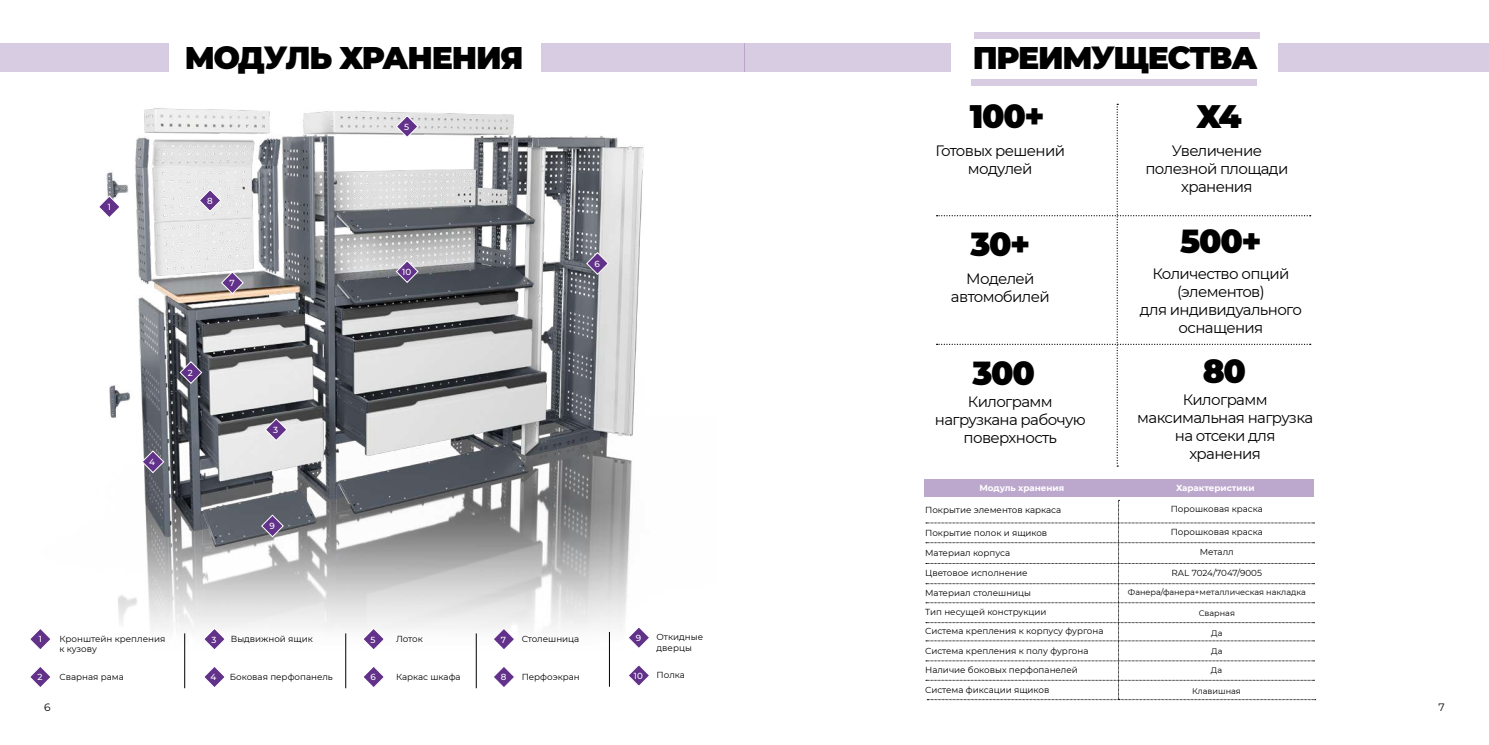
<style>
.page{position:relative;width:1489px;height:745px;background:#fff}
.page>*{position:absolute;margin:0;border:0;box-sizing:border-box;transform-origin:0 0}
.t1{font:900 32.5px "Montserrat";letter-spacing:-.04em;color:#000}
.t2{font:900 31.25px "Montserrat";letter-spacing:-.04em;color:#000}
.t3{font:15px/18px "Montserrat";letter-spacing:-.04em;color:#000;text-align:center}
.t4{font:10.62px "Montserrat";color:#000}
.t5{font:8.75px/10.5px "Montserrat";color:#000}
.t6{font:700 8.75px "Montserrat";color:#fff}
.t7{font:500 8.75px "Montserrat";color:#fff}
.t8{font:8.12px "Montserrat";color:#000}
</style>
<div class="page">
<img style="left:34px;top:43px;width:682px;height:646px">
<div style="left:744px;top:43px;width:207px;height:28px;background:#d8cce2"></div>
<div style="left:971px;top:79px;width:285px;height:6px;background:#d8cce2"></div>
<div style="left:973px;top:33px;width:286px;height:6px;background:#d8cce2"></div>
<div style="left:0;top:43px;width:168px;height:28px;background:#d8cce2"></div>
<div style="left:1278px;top:43px;width:210px;height:28px;background:#d8cce2"></div>
<div style="left:541px;top:43px;width:203px;height:28px;background:#d8cce2"></div>
<svg style="left:98px;top:195px;width:23px;height:23px"></svg>
<svg style="left:30px;top:627px;width:22px;height:23px"></svg>
<svg style="left:179px;top:360px;width:23px;height:24px"></svg>
<svg style="left:30px;top:665px;width:22px;height:23px"></svg>
<svg style="left:264px;top:417px;width:24px;height:24px"></svg>
<svg style="left:203px;top:627px;width:23px;height:23px"></svg>
<svg style="left:141px;top:450px;width:23px;height:23px"></svg>
<svg style="left:203px;top:665px;width:23px;height:23px"></svg>
<svg style="left:395px;top:115px;width:24px;height:23px"></svg>
<svg style="left:362px;top:627px;width:23px;height:23px"></svg>
<svg style="left:492px;top:627px;width:23px;height:23px"></svg>
<svg style="left:627px;top:625px;width:23px;height:24px"></svg>
<svg style="left:261px;top:514px;width:23px;height:23px"></svg>
<svg style="left:395px;top:260px;width:24px;height:23px"></svg>
<svg style="left:492px;top:665px;width:23px;height:23px"></svg>
<svg style="left:627px;top:663px;width:23px;height:23px"></svg>
<svg style="left:586px;top:251px;width:23px;height:24px"></svg>
<svg style="left:221px;top:271px;width:23px;height:23px"></svg>
<svg style="left:198px;top:189px;width:24px;height:23px"></svg>
<svg style="left:362px;top:665px;width:23px;height:23px"></svg>
<hr style="left:184px;top:633px;width:1px;height:54px;background:#000">
<hr style="left:345px;top:633px;width:1px;height:54px;background:#000">
<hr style="left:476px;top:633px;width:1px;height:54px;background:#000">
<hr style="left:609px;top:631px;width:1px;height:55px;background:#000">
<svg style="left:936px;top:104px;width:374px;height:362px"></svg>
<div style="left:923px;top:479px;width:390px;height:18px;background:#bda8cd"></div>
<svg style="left:925px;top:499px;width:390px;height:201px"></svg>
<p class="t7" style="left:108px;top:200px;width:5px">1</p>
<h2 class="t2" style="left:185px;top:35px;width:340px">МОДУЛЬ ХРАНЕНИЯ</h2>
<p class="t7" style="left:207px;top:194px;width:7px">8</p>
<p class="t7" style="left:229px;top:277px;width:7px">7</p>
<p class="t7" style="left:404px;top:121px;width:7px">5</p>
<p class="t7" style="left:402px;top:265px;width:11px">10</p>
<p class="t7" style="left:149px;top:455px;width:7px">4</p>
<p class="t7" style="left:188px;top:366px;width:7px">2</p>
<p class="t7" style="left:273px;top:423px;width:7px">3</p>
<p class="t7" style="left:269px;top:519px;width:7px">9</p>
<p class="t7" style="left:594px;top:257px;width:7px">6</p>
<p class="t7" style="left:39px;top:632px;width:5px">1</p>
<p class="t7" style="left:37px;top:670px;width:7px">2</p>
<p class="t5" style="left:60px;top:632px;width:107px">Кронштейн крепления к кузову</p>
<p class="t5" style="left:231px;top:632px;width:84px">Выдвижной ящик</p>
<p class="t5" style="left:396px;top:632px;width:28px">Лоток</p>
<p class="t5" style="left:521px;top:632px;width:59px">Столешница</p>
<p class="t5" style="left:656px;top:631px;width:48px">Откидные дверцы</p>
<p class="t5" style="left:60px;top:670px;width:66px">Сварная рама</p>
<p class="t5" style="left:230px;top:670px;width:104px">Боковая перфопанель</p>
<p class="t5" style="left:396px;top:670px;width:66px">Каркас шкафа</p>
<p class="t5" style="left:521px;top:670px;width:60px">Перфоэкран</p>
<p class="t5" style="left:656px;top:669px;width:30px">Полка</p>
<p class="t7" style="left:370px;top:633px;width:7px">5</p>
<p class="t7" style="left:501px;top:633px;width:7px">7</p>
<p class="t7" style="left:636px;top:631px;width:7px">9</p>
<p class="t7" style="left:211px;top:633px;width:7px">3</p>
<p class="t7" style="left:501px;top:670px;width:7px">8</p>
<p class="t7" style="left:634px;top:669px;width:11px">10</p>
<p class="t7" style="left:370px;top:670px;width:7px">6</p>
<p class="t7" style="left:211px;top:670px;width:7px">4</p>
<h2 class="t2" style="left:972px;top:35px;width:286px">ПРЕИМУЩЕСТВА</h2>
<h1 class="t1" style="left:969px;top:91px;width:76px">100+</h1>
<h1 class="t1" style="left:1195px;top:91px;width:47px">Х4</h1>
<h3 class="t3" style="left:935px;top:141px;width:131px">Готовых решений модулей</h3>
<h3 class="t3" style="left:1145px;top:141px;width:144px">Увеличение полезной площади хранения</h3>
<h1 class="t1" style="left:970px;top:219px;width:61px">30+</h1>
<h3 class="t3" style="left:950px;top:268px;width:100px">Моделей автомобилей</h3>
<h1 class="t1" style="left:972px;top:348px;width:64px">300</h1>
<h3 class="t3" style="left:934px;top:391px;width:152px">Килограмм нагрузкана рабочую поверхность</h3>
<p class="t6" style="left:979px;top:481px;width:86px">Модуль хранения</p>
<p class="t5" style="left:925px;top:504px;width:138px">Покрытие элементов каркаса</p>
<p class="t5" style="left:925px;top:527px;width:124px">Покрытие полок и ящиков</p>
<p class="t5" style="left:925px;top:547px;width:86px">Материал корпуса</p>
<p class="t5" style="left:925px;top:567px;width:104px">Цветовое исполнение</p>
<p class="t5" style="left:925px;top:583px;width:180px;line-height:18.6px">Материал столешницы<br>Тип несущей конструкции<br>Система крепления к корпусу фургона</p>
<p class="t5" style="left:925px;top:644px;width:165px">Система крепления к полу фургона</p>
<p class="t5" style="left:925px;top:664px;width:154px">Наличие боковых перфопанелей</p>
<p class="t5" style="left:925px;top:683px;width:126px">Система фиксации ящиков</p>
<h1 class="t1" style="left:1180px;top:217px;width:83px">500+</h1>
<h3 class="t3" style="left:1139px;top:264px;width:163px">Количество опций (элементов)<br>для индивидуального оснащения</h3>
<h1 class="t1" style="left:1202px;top:346px;width:45px">80</h1>
<h3 class="t3" style="left:1137px;top:390px;width:177px">Килограмм максимальная нагрузка на отсеки для хранения</h3>
<p class="t6" style="left:1175px;top:481px;width:80px">Характеристики</p>
<p class="t5" style="left:1170px;top:502px;width:94px">Порошковая краска</p>
<p class="t5" style="left:1170px;top:526px;width:94px">Порошковая краска</p>
<p class="t5" style="left:1199px;top:546px;width:35px">Металл</p>
<p class="t5" style="left:1171px;top:567px;width:92px">RAL 7024/7047/9005</p>
<p class="t8" style="left:1127px;top:586px;width:179px">Фанера/фанера+металлическая накладка</p>
<p class="t8" style="left:1198px;top:607px;width:38px">Сварная</p>
<p class="t8" style="left:1211px;top:627px;width:13px">Да</p>
<p class="t8" style="left:1211px;top:645px;width:13px">Да</p>
<p class="t8" style="left:1210px;top:664px;width:13px">Да</p>
<p class="t8" style="left:1192px;top:685px;width:50px">Клавишная</p>
<p class="t4" style="left:44px;top:699px;width:8px">6</p>
<p class="t4" style="left:1438px;top:699px;width:8px">7</p>
</div>
